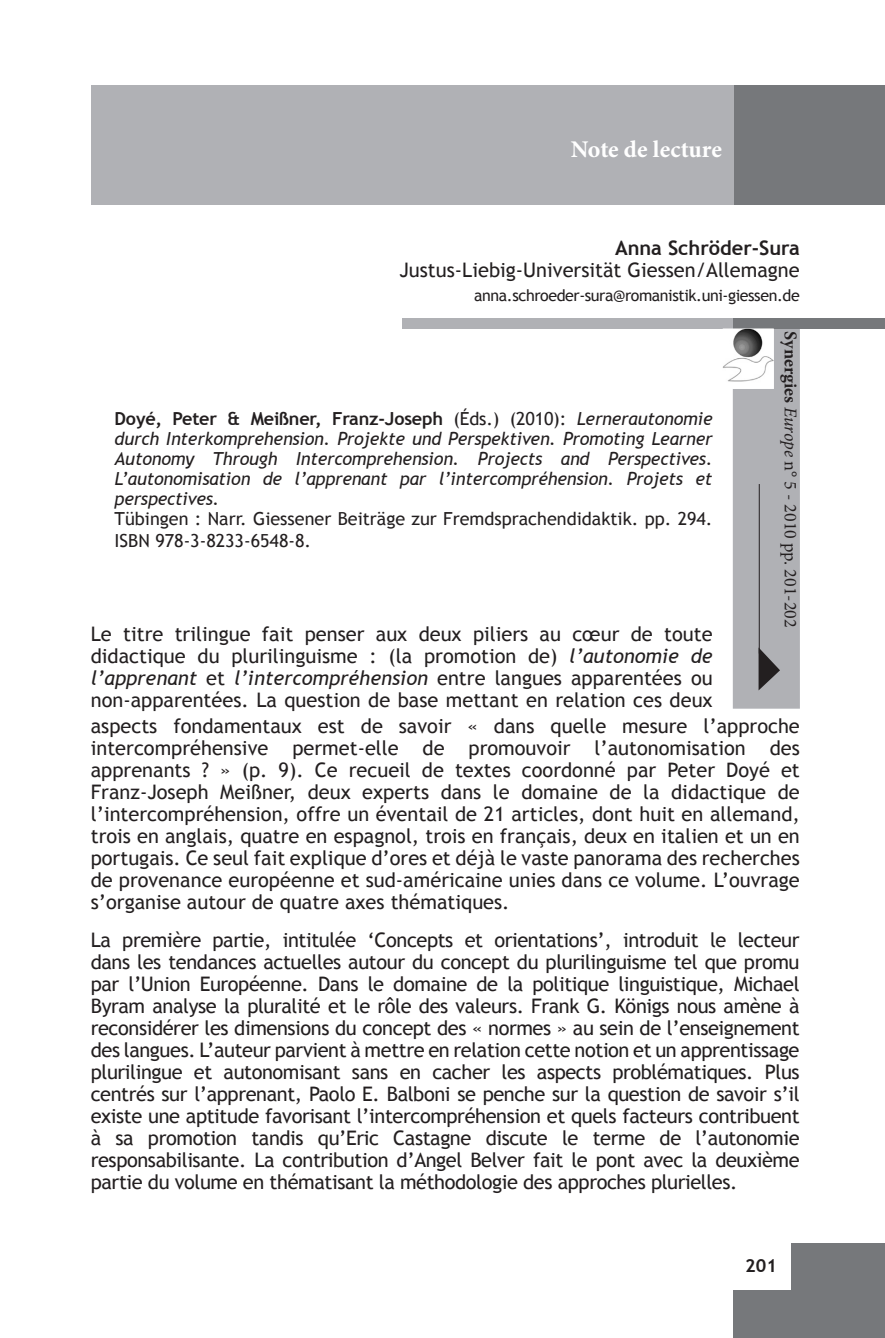
<style>
.page{position:relative;width:885px;height:1338px;background:#fff}
.page>*{position:absolute;margin:0;border:0;box-sizing:border-box;transform-origin:0 0}
.Corps_de_texte{font:700 24px "Minion Pro";letter-spacing:-.005em;color:#fff}
.Corps_de_texte-2{font:20px/22px "Trebuchet MS";color:#231f20;text-align:justify}
.Corps_de_texte-3{font:700 20px "Trebuchet MS";color:#231f20}
.Corps_de_texte-4{font:italic 18px/20px "Trebuchet MS";letter-spacing:-.01em;color:#231f20;text-align:justify}
.Corps_de_texte-5{font:18px/22px "Trebuchet MS";color:#231f20}
.t1{font:18px "Minion Pro";color:#231f20}
.Pa6{font:700 18px "Trebuchet MS";color:#231f20}
.Corps_de_texte-6{font:16px "Trebuchet MS";letter-spacing:-.025em;color:#231f20}
.s1{font-weight:700;font-style:normal}
.s2{font-style:normal}
.s3{font-style:italic}
.s4{font-weight:700}
</style>
<div class="page">
<div style="left:733px;top:1243px;width:151px;height:95px;background:#76787b"></div>
<div style="left:731px;top:1242px;width:59px;height:48px;background:#fff"></div>
<div style="left:401px;top:318px;width:334px;height:11px;background:#b0b1b5"></div>
<div style="left:730px;top:85px;width:154px;height:119px;background:#76787b"></div>
<div style="left:732px;top:327px;width:67px;height:382px;background:#b0b1b5"></div>
<div style="left:733px;top:318px;width:151px;height:11px;background:#76787b"></div>
<svg style="left:758px;top:647px;width:22px;height:43px"></svg>
<img style="left:722px;top:329px;width:51px;height:60px">
<hr style="left:758px;top:484px;width:1px;height:170px;background:#231f20">
<div style="left:91px;top:85px;width:642px;height:120px;background:#b0b1b5"></div>
<p class="Corps_de_texte" style="left:570px;top:132px;width:153px">Note de lecture</p>
<p class="Corps_de_texte-3" style="left:615px;top:235px;width:186px">Anna Schröder-Sura</p>
<p class="Corps_de_texte-2" style="left:399px;top:259px;width:402px">Justus-Liebig-Universität Giessen/Allemagne</p>
<p class="Corps_de_texte-6" style="left:474px;top:286px;width:327px">anna.schroeder-sura@romanistik.uni-giessen.de</p>
<p class="Corps_de_texte-4" style="left:115px;top:408px;width:599px"><span class="s1">Doyé, Peter &amp; Meißner, Franz-Joseph</span> <span class="s2">(Éds.) (2010):</span> Lernerautonomie durch Interkomprehension. Projekte und Perspektiven. Promoting Learner Autonomy Through Intercomprehension. Projects and Perspectives.<br>L’autonomisation de l’apprenant par l’intercompréhension. Projets et perspectives.</p>
<p class="Corps_de_texte-5" style="left:115px;top:508px;width:599px">Tübingen : Narr. Giessener Beiträge zur Fremdsprachendidaktik. pp. 294.<br>ISBN 978-3-8233-6548-8.</p>
<p class="Corps_de_texte-2" style="left:91px;top:623px;width:623px">Le titre trilingue fait penser aux deux piliers au cœur de toute didactique du plurilinguisme : (la promotion de) <span class="s3">l’autonomie de l’apprenant</span> et <span class="s3">l’intercompréhension</span> entre langues apparentées ou non-apparentées. La question de base mettant en relation ces deux</p>
<p class="t1" style="left:802px;top:331px;width:298px;rotate:90deg"><span class="s4">Synergies</span> <span class="s3">Europe</span> n° 5 - 2010 pp. 201-202</p>
<p class="Corps_de_texte-2" style="left:91px;top:715px;width:710px">aspects fondamentaux est de savoir « dans quelle mesure l’approche intercompréhensive permet-elle de promouvoir l’autonomisation des apprenants ? » (p. 9). Ce recueil de textes coordonné par Peter Doyé et Franz-Joseph Meißner, deux experts dans le domaine de la didactique de l’intercompréhension, offre un éventail de 21 articles, dont huit en allemand, trois en anglais, quatre en espagnol, trois en français, deux en italien et un en portugais. Ce seul fait explique d’ores et déjà le vaste panorama des recherches de provenance européenne et sud-américaine unies dans ce volume. L’ouvrage s’organise autour de quatre axes thématiques.</p>
<p class="Corps_de_texte-2" style="left:91px;top:929px;width:710px">La première partie, intitulée ‘Concepts et orientations’, introduit le lecteur dans les tendances actuelles autour du concept du plurilinguisme tel que promu par l’Union Européenne. Dans le domaine de la politique linguistique, Michael Byram analyse la pluralité et le rôle des valeurs. Frank G. Königs nous amène à reconsidérer les dimensions du concept des « normes » au sein de l’enseignement des langues. L’auteur parvient à mettre en relation cette notion et un apprentissage plurilingue et autonomisant sans en cacher les aspects problématiques. Plus centrés sur l’apprenant, Paolo E. Balboni se penche sur la question de savoir s’il existe une aptitude favorisant l’intercompréhension et quels facteurs contribuent à sa promotion tandis qu’Eric Castagne discute le terme de l’autonomie responsabilisante. La contribution d’Angel Belver fait le pont avec la deuxième partie du volume en thématisant la méthodologie des approches plurielles.</p>
<p class="Pa6" style="left:745px;top:1255px;width:33px">201</p>
</div>
